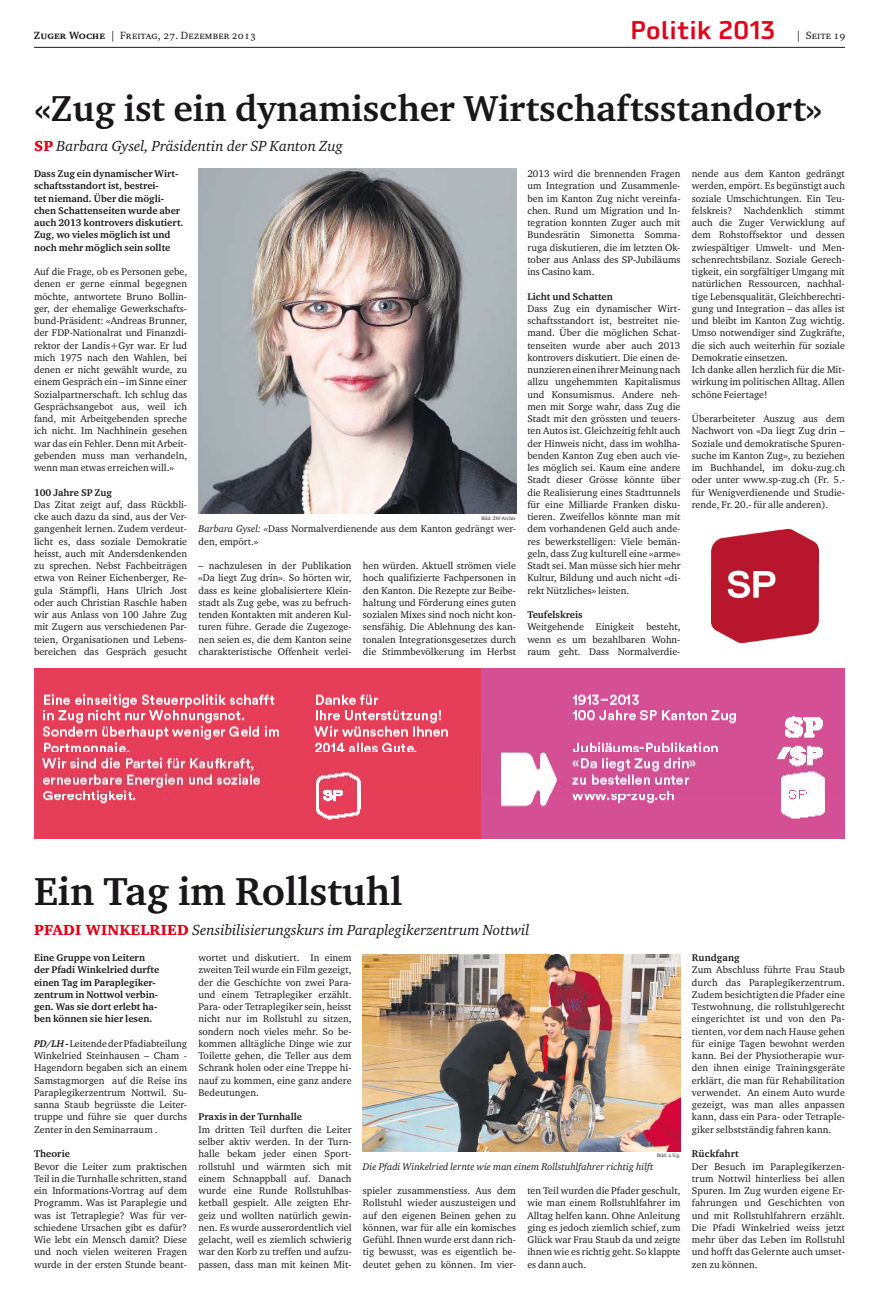
<style>
.page{position:relative;width:879px;height:1290px;background:#fff}
.page>*{position:absolute;margin:0;border:0;box-sizing:border-box;transform-origin:0 0}
.t1{font:700 40px "Charter ITC Pro";color:#1a171b}
.t2{font:700 37px "Charter ITC Pro";color:#1a171b}
.t3{font:500 25px "Utility OT";color:#e2001a}
.t4{font:italic 15px "Charter ITC Pro";color:#1a171b}
.t5{font:10.8px "Charter ITC Pro";letter-spacing:.005em;color:#1a171b}
.t6{font:10px/12.3px "Charter ITC Pro";color:#1a171b;text-align:justify}
.t7{font:700 10px/12.2px "Charter ITC Pro";color:#1a171b}
.t8{font:italic 10px "Charter ITC Pro";color:#1a171b}
.t9{font:5px "Charter ITC Pro";color:#1a171b}
.s1{font-weight:700}
.s2{font-weight:900;font-style:normal;color:#e2001a}
.s3{font-style:italic}
.s4{font-weight:700;font-style:italic}
</style>
<div class="page">
<hr style="left:34px;top:47px;width:811px;height:1px;background:#1a171b">
<img style="left:711px;top:530px;width:107px;height:113px">
<img style="left:198px;top:169px;width:318px;height:344px">
<img style="left:34px;top:668px;width:811px;height:171px">
<img style="left:363px;top:954px;width:317px;height:197px">
<p class="t5" style="left:34px;top:28px;width:224px"><span class="s1">Zuger Woche</span> | Freitag, 27. Dezember 2013</p>
<h3 class="t3" style="left:630px;top:14px;width:147px">Politik 2013</h3>
<p class="t5" style="left:796px;top:28px;width:51px">| Seite 19</p>
<h2 class="t2" style="left:34px;top:85px;width:790px">«Zug ist ein dynamischer Wirtschaftsstandort»</h2>
<h3 class="t4" style="left:34px;top:137px;width:310px"><span class="s2">SP</span> Barbara Gysel, Präsidentin der SP Kanton Zug</h3>
<p class="t7" style="left:34px;top:168px;width:151px">Dass Zug ein dynamischer Wirt&shy;schaftsstandort ist, bestrei-<br>tet niemand. Über die mögli&shy;chen Schattenseiten wurde aber auch 2013 kontrovers diskutiert.<br>Zug, wo vieles möglich ist und noch mehr möglich sein sollte</p>
<p class="t6" style="left:34px;top:265px;width:155px">Auf die Frage, ob es Personen gebe, denen er gerne einmal begegnen möchte, antwortete Bruno Bollin&shy;ger, der ehemalige Gewerkschafts&shy;bund-Präsident: «Andreas Brunner, der FDP-Nationalrat und Finanzdi&shy;rektor der Landis+Gyr war. Er lud mich 1975 nach den Wahlen, bei denen er nicht gewählt wurde, zu einem Gespräch ein – im Sinne einer Sozialpartnerschaft. Ich schlug das Gesprächsangebot aus, weil ich fand, mit Arbeitgebenden spreche ich nicht. Im Nachhinein gesehen war das ein Fehler. Denn mit Arbeit&shy;gebenden muss man verhandeln, wenn man etwas erreichen will.»</p>
<p class="t7" style="left:34px;top:486px;width:79px">100 Jahre SP Zug</p>
<p class="t6" style="left:34px;top:498px;width:155px">Das Zitat zeigt auf, dass Rückbli&shy;cke auch dazu da sind, aus der Ver&shy;gangenheit lernen. Zudem verdeut&shy;licht es, dass soziale Demokratie heisst, auch mit Andersdenkenden zu sprechen. Nebst Fachbeiträgen etwa von Reiner Eichenberger, Re&shy;gula Stämpfli, Hans Ulrich Jost oder auch Christian Raschle haben wir aus Anlass von 100 Jahre Zug mit Zugern aus verschiedenen Par&shy;teien, Organisationen und Lebens&shy;bereichen das Gespräch gesucht</p>
<p class="t6" style="left:692px;top:167px;width:155px;text-align:left">nende aus dem Kanton gedrängt werden, empört. Es begünstigt auch soziale Umschichtungen. Ein Teu&shy;felskreis? Nachdenklich stimmt auch die Zuger Verwicklung auf dem Rohstoffsektor und dessen zwiespältiger Umwelt- und Men&shy;schenrechtsbilanz. Soziale Gerech&shy;tigkeit, ein sorgfältiger Umgang mit natürlichen Ressourcen, nachhal&shy;tige Lebensqualität, Gleichberechti&shy;gung und Integration – das alles ist und bleibt im Kanton Zug wichtig.<br>Umso notwendiger sind Zugkräfte, die sich auch weiterhin für soziale Demokratie einsetzen.<br>Ich danke allen herzlich für die Mit&shy;wirkung im politischen Alltag. Allen schöne Feiertage!</p>
<p class="t6" style="left:692px;top:412px;width:155px">Überarbeiteter Auszug aus dem Nachwort von «Da liegt Zug drin – Soziale und demokratische Spuren&shy;suche im Kanton Zug», zu beziehen im Buchhandel, im doku-zug.ch oder unter www.sp-zug.ch (Fr. 5.- für Wenigverdienende und Studie&shy;rende, Fr. 20.- für alle anderen).</p>
<p class="t6" style="left:527px;top:167px;width:155px">2013 wird die brennenden Fragen um Integration und Zusammenle&shy;ben im Kanton Zug nicht vereinfa&shy;chen. Rund um Migration und In&shy;tegration konnten Zuger auch mit Bundesrätin Simonetta Somma&shy;ruga diskutieren, die im letzten Ok&shy;tober aus Anlass des SP-Jubiläums ins Casino kam.</p>
<p class="t7" style="left:527px;top:290px;width:87px">Licht und Schatten</p>
<p class="t6" style="left:527px;top:302px;width:155px">Dass Zug ein dynamischer Wirt&shy;schaftsstandort ist, bestreitet nie&shy;mand. Über die möglichen Schat&shy;tenseiten wurde aber auch 2013 kontrovers diskutiert. Die einen de&shy;nunzieren einen ihrer Meinung nach allzu ungehemmten Kapitalismus und Konsumismus. Andere neh&shy;men mit Sorge wahr, dass Zug die Stadt mit den grössten und teuers&shy;ten Autos ist. Gleichzeitig fehlt auch der Hinweis nicht, dass im wohlha&shy;benden Kanton Zug eben auch vie&shy;les möglich sei. Kaum eine andere Stadt dieser Grösse könnte über die Realisierung eines Stadttunnels für eine Milliarde Franken disku&shy;tieren. Zweifellos könnte man mit dem vorhandenen Geld auch ande&shy;res bewerkstelligen: Viele bemän&shy;geln, dass Zug kulturell eine «arme» Stadt sei. Man müsse sich hier mehr Kultur, Bildung und auch nicht «di&shy;rekt Nützliches» leisten.</p>
<p class="t7" style="left:527px;top:609px;width:57px">Teufelskreis</p>
<p class="t6" style="left:527px;top:621px;width:155px">Weitgehende Einigkeit besteht, wenn es um bezahlbaren Wohn&shy;raum geht. Dass Normalverdie-</p>
<p class="t9" style="left:481px;top:515px;width:36px">Bild: ZW-Archiv</p>
<p class="t6" style="left:198px;top:523px;width:319px"><span class="s3">Barbara Gysel: «</span>Dass Normalverdienende aus dem Kanton gedrängt wer&shy;den, empört.»</p>
<p class="t6" style="left:198px;top:559px;width:155px">– nachzulesen in der Publikation «Da liegt Zug drin». So hörten wir, dass es keine globalisiertere Klein&shy;stadt als Zug gebe, was zu befruch&shy;tenden Kontakten mit anderen Kul&shy;turen führe. Gerade die Zugezoge&shy;nen seien es, die dem Kanton seine charakteristische Offenheit verlei-</p>
<p class="t6" style="left:363px;top:559px;width:155px">hen würden. Aktuell strömen viele hoch qualifizierte Fachpersonen in den Kanton. Die Rezepte zur Beibe&shy;haltung und Förderung eines guten sozialen Mixes sind noch nicht kon&shy;sensfähig. Die Ablehnung des kan&shy;tonalen Integrationsgesetzes durch die Stimmbevölkerung im Herbst</p>
<h1 class="t1" style="left:34px;top:866px;width:370px">Ein Tag im Rollstuhl</h1>
<h3 class="t4" style="left:34px;top:921px;width:497px"><span class="s2">PFADI WINKELRIED</span> Sensibilisierungskurs im Paraplegikerzentrum Nottwil</h3>
<p class="t7" style="left:34px;top:952px;width:127px">Eine Gruppe von Leitern der Pfadi Winkelried durfte einen Tag im Paraplegiker&shy;zentrum in Nottwol verbin&shy;gen. Was sie dort erlebt ha&shy;ben können sie hier lesen.</p>
<p class="t6" style="left:34px;top:1037px;width:155px"><span class="s4">PD/LH -</span> Leitende der Pfadiabteilung Winkelried Steinhausen – Cham - Hagendorn begaben sich an einem Samstagmorgen auf die Reise ins Paraplegikerzentrum Nottwil. Su&shy;sanna Staub begrüsste die Leiter&shy;truppe und führe sie quer durchs Zenter in den Seminarraum .</p>
<p class="t7" style="left:34px;top:1148px;width:37px">Theorie</p>
<p class="t6" style="left:34px;top:1160px;width:155px">Bevor die Leiter zum praktischen Teil in die Turnhalle schritten, stand ein Informations-Vortrag auf dem Programm. Was ist Paraplegie und was ist Tetraplegie? Was für ver&shy;schiedene Ursachen gibt es dafür?<br>Wie lebt ein Mensch damit? Diese und noch vielen weiteren Fragen wurde in der ersten Stunde beant-</p>
<p class="t6" style="left:198px;top:951px;width:155px">wortet und diskutiert. In einem zweiten Teil wurde ein Film gezeigt, der die Geschichte von zwei Para&shy;und einem Tetraplegiker erzählt.<br>Para- oder Tetraplegiker sein, heisst nicht nur im Rollstuhl zu sitzen, sondern noch vieles mehr. So be&shy;kommen alltägliche Dinge wie zur Toilette gehen, die Teller aus dem Schrank holen oder eine Treppe hi&shy;nauf zu kommen, eine ganz andere Bedeutungen.</p>
<p class="t7" style="left:198px;top:1111px;width:105px">Praxis in der Turnhalle</p>
<p class="t6" style="left:198px;top:1123px;width:155px">Im dritten Teil durften die Leiter selber aktiv werden. In der Turn&shy;halle bekam jeder einen Sport&shy;rollstuhl und wärmten sich mit einem Schnappball auf. Danach wurde eine Runde Rollstuhlbas&shy;ketball gespielt. Alle zeigten Ehr&shy;geiz und wollten natürlich gewin&shy;nen. Es wurde ausserordentlich viel gelacht, weil es ziemlich schwierig war den Korb zu treffen und aufzu&shy;passen, dass man mit keinen Mit-</p>
<p class="t9" style="left:657px;top:1152px;width:25px">Bild: z.V.g.</p>
<p class="t8" style="left:363px;top:1160px;width:292px">Die Pfadi Winkelried lernte wie man einem Rollstuhlfahrer richtig hilft</p>
<p class="t6" style="left:363px;top:1184px;width:155px">spieler zusammenstiess. Aus dem Rollstuhl wieder auszusteigen und auf den eigenen Beinen gehen zu können, war für alle ein komisches Gefühl. Ihnen wurde erst dann rich&shy;tig bewusst, was es eigentlich be&shy;deutet gehen zu können. Im vier-</p>
<p class="t6" style="left:527px;top:1184px;width:155px">ten Teil wurden die Pfader geschult, wie man einem Rollstuhlfahrer im Alltag helfen kann. Ohne Anleitung ging es jedoch ziemlich schief, zum Glück war Frau Staub da und zeigte ihnen wie es richtig geht. So klappte es dann auch.</p>
<p class="t7" style="left:692px;top:952px;width:49px">Rundgang</p>
<p class="t6" style="left:692px;top:964px;width:155px">Zum Abschluss führte Frau Staub durch das Paraplegikerzentrum.<br>Zudem besichtigten die Pfader eine Testwohnung, die rollstuhlgerecht eingerichtet ist und von den Pa&shy;tienten, vor dem nach Hause gehen für einige Tagen bewohnt werden kann. Bei der Physiotherapie wur&shy;den ihnen einige Trainingsgeräte erklärt, die man für Rehabilitation verwendet. An einem Auto wurde gezeigt, was man alles anpassen kann, dass ein Para- oder Tetraple&shy;giker selbstständig fahren kann.</p>
<p class="t7" style="left:692px;top:1148px;width:48px">Rückfahrt</p>
<p class="t6" style="left:692px;top:1160px;width:155px">Der Besuch im Paraplegikerzen&shy;trum Nottwil hinterliess bei allen Spuren. Im Zug wurden eigene Er&shy;fahrungen und Geschichten von und mit Rollstuhlfahrern erzählt.<br>Die Pfadi Winkelried weiss jetzt mehr über das Leben im Rollstuhl und hofft das Gelernte auch umset&shy;zen zu können.</p>
</div>
